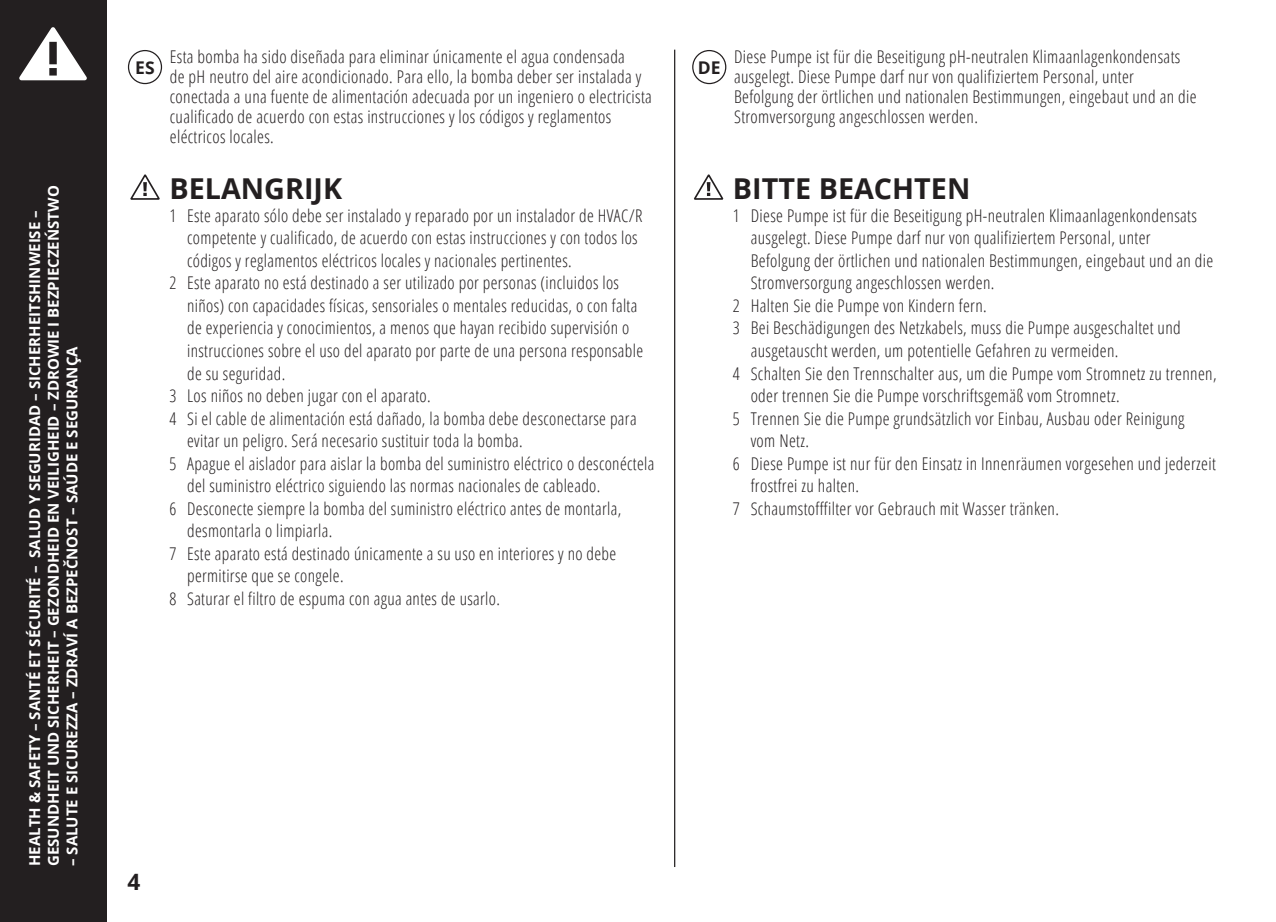
<style>
.page{position:relative;width:1276px;height:922px;background:#fff}
.page>*{position:absolute;margin:0;border:0;box-sizing:border-box;transform-origin:0 0}
.t1{font:700 28.75px "Open Sans";color:#231f20}
.t2{font:700 22.5px "Open Sans";color:#231f20}
.t3{font:300 condensed 17.5px/20px "Open Sans";letter-spacing:.02em;color:#231f20}
.t4{font:700 17.5px "Open Sans";color:#231f20}
.t5{font:700 15px/18.8px "Open Sans";color:#fff}
</style>
<div class="page">
<div style="left:0;top:0;width:106px;height:921px;background:#231f20"></div>
<svg style="left:19px;top:27px;width:68px;height:53px"></svg>
<hr style="left:674px;top:50px;width:1px;height:816px;background:#231f20">
<svg style="left:130px;top:174px;width:30px;height:26px"></svg>
<svg style="left:694px;top:174px;width:30px;height:26px"></svg>
<div style="left:128px;top:50px;width:34px;height:34px;border:1px solid #231f20;border-radius:50%"></div>
<div style="left:692px;top:50px;width:34px;height:34px;border:1px solid #231f20;border-radius:50%"></div>
<p class="t5" style="left:25px;top:865px;width:682px;rotate:-90deg">HEALTH &amp; SAFETY – SANTÉ ET SÉCURITÉ – SALUD Y SEGURIDAD – SICHERHEITSHINWEISE –<br>GESUNDHEIT UND SICHERHEIT – GEZONDHEID EN VEILIGHEID – ZDROWIE I BEZPIECZEŃSTWO</p>
<p class="t5" style="left:62px;top:865px;width:521px;rotate:-90deg">– SALUTE E SICUREZZA – ZDRAVÍ A BEZPEČNOST – SAÚDE E SEGURANÇA</p>
<p class="t3" style="left:170px;top:46px;width:484px">Esta bomba ha sido diseñada para eliminar únicamente el agua condensada<br>de pH neutro del aire acondicionado. Para ello, la bomba deber ser instalada y conectada a una fuente de alimentación adecuada por un ingeniero o electricista cualificado de acuerdo con estas instrucciones y los códigos y reglamentos eléctricos locales.</p>
<p class="t4" style="left:135px;top:55px;width:21px">ES</p>
<p class="t4" style="left:698px;top:55px;width:24px">DE</p>
<p class="t3" style="left:734px;top:46px;width:464px">Diese Pumpe ist für die Beseitigung pH-neutralen Klimaanlagenkondensats ausgelegt. Diese Pumpe darf nur von qualifiziertem Personal, unter Befolgung der örtlichen und nationalen Bestimmungen, eingebaut und an die Stromversorgung angeschlossen werden.</p>
<h1 class="t1" style="left:169px;top:168px;width:174px">BELANGRIJK</h1>
<p class="t3" style="left:169px;top:205px;width:474px">1 Este aparato sólo debe ser instalado y reparado por un instalador de HVAC/R</p>
<p class="t3" style="left:187px;top:227px;width:452px">competente y cualificado, de acuerdo con estas instrucciones y con todos los</p>
<p class="t3" style="left:187px;top:250px;width:386px">códigos y reglamentos eléctricos locales y nacionales pertinentes.</p>
<p class="t3" style="left:169px;top:272px;width:451px">2 Este aparato no está destinado a ser utilizado por personas (incluidos los</p>
<p class="t3" style="left:187px;top:295px;width:452px">niños) con capacidades físicas, sensoriales o mentales reducidas, o con falta</p>
<p class="t3" style="left:187px;top:317px;width:444px">de experiencia y conocimientos, a menos que hayan recibido supervisión o</p>
<p class="t3" style="left:187px;top:340px;width:457px">instrucciones sobre el uso del aparato por parte de una persona responsable</p>
<p class="t3" style="left:187px;top:362px;width:100px">de su seguridad.</p>
<p class="t3" style="left:169px;top:385px;width:263px">3 Los niños no deben jugar con el aparato.</p>
<p class="t3" style="left:169px;top:407px;width:469px">4 Si el cable de alimentación está dañado, la bomba debe desconectarse para</p>
<p class="t3" style="left:187px;top:430px;width:337px">evitar un peligro. Será necesario sustituir toda la bomba.</p>
<p class="t3" style="left:169px;top:452px;width:486px">5 Apague el aislador para aislar la bomba del suministro eléctrico o desconéctela</p>
<p class="t3" style="left:187px;top:475px;width:415px">del suministro eléctrico siguiendo las normas nacionales de cableado.</p>
<p class="t3" style="left:169px;top:497px;width:453px">6 Desconecte siempre la bomba del suministro eléctrico antes de montarla,</p>
<p class="t3" style="left:187px;top:520px;width:147px">desmontarla o limpiarla.</p>
<p class="t3" style="left:169px;top:542px;width:448px">7 Este aparato está destinado únicamente a su uso en interiores y no debe</p>
<p class="t3" style="left:187px;top:565px;width:158px">permitirse que se congele.</p>
<p class="t3" style="left:169px;top:587px;width:332px">8 Saturar el filtro de espuma con agua antes de usarlo.</p>
<h1 class="t1" style="left:733px;top:168px;width:239px">BITTE BEACHTEN</h1>
<p class="t3" style="left:733px;top:205px;width:465px">1 Diese Pumpe ist für die Beseitigung pH-neutralen Klimaanlagenkondensats</p>
<p class="t3" style="left:750px;top:227px;width:401px">ausgelegt. Diese Pumpe darf nur von qualifiziertem Personal, unter</p>
<p class="t3" style="left:750px;top:250px;width:464px">Befolgung der örtlichen und nationalen Bestimmungen, eingebaut und an die</p>
<p class="t3" style="left:750px;top:272px;width:245px">Stromversorgung angeschlossen werden.</p>
<p class="t3" style="left:733px;top:295px;width:255px">2 Halten Sie die Pumpe von Kindern fern.</p>
<p class="t3" style="left:733px;top:317px;width:449px">3 Bei Beschädigungen des Netzkabels, muss die Pumpe ausgeschaltet und</p>
<p class="t3" style="left:750px;top:340px;width:369px">ausgetauscht werden, um potentielle Gefahren zu vermeiden.</p>
<p class="t3" style="left:733px;top:362px;width:485px">4 Schalten Sie den Trennschalter aus, um die Pumpe vom Stromnetz zu trennen,</p>
<p class="t3" style="left:750px;top:385px;width:370px">oder trennen Sie die Pumpe vorschriftsgemäß vom Stromnetz.</p>
<p class="t3" style="left:733px;top:407px;width:453px">5 Trennen Sie die Pumpe grundsätzlich vor Einbau, Ausbau oder Reinigung</p>
<p class="t3" style="left:750px;top:430px;width:60px">vom Netz.</p>
<p class="t3" style="left:733px;top:452px;width:484px">6 Diese Pumpe ist nur für den Einsatz in Innenräumen vorgesehen und jederzeit</p>
<p class="t3" style="left:750px;top:475px;width:110px">frostfrei zu halten.</p>
<p class="t3" style="left:733px;top:497px;width:327px">7 Schaumstofffilter vor Gebrauch mit Wasser tränken.</p>
<p class="t2" style="left:127px;top:865px;width:14px">4</p>
</div>
